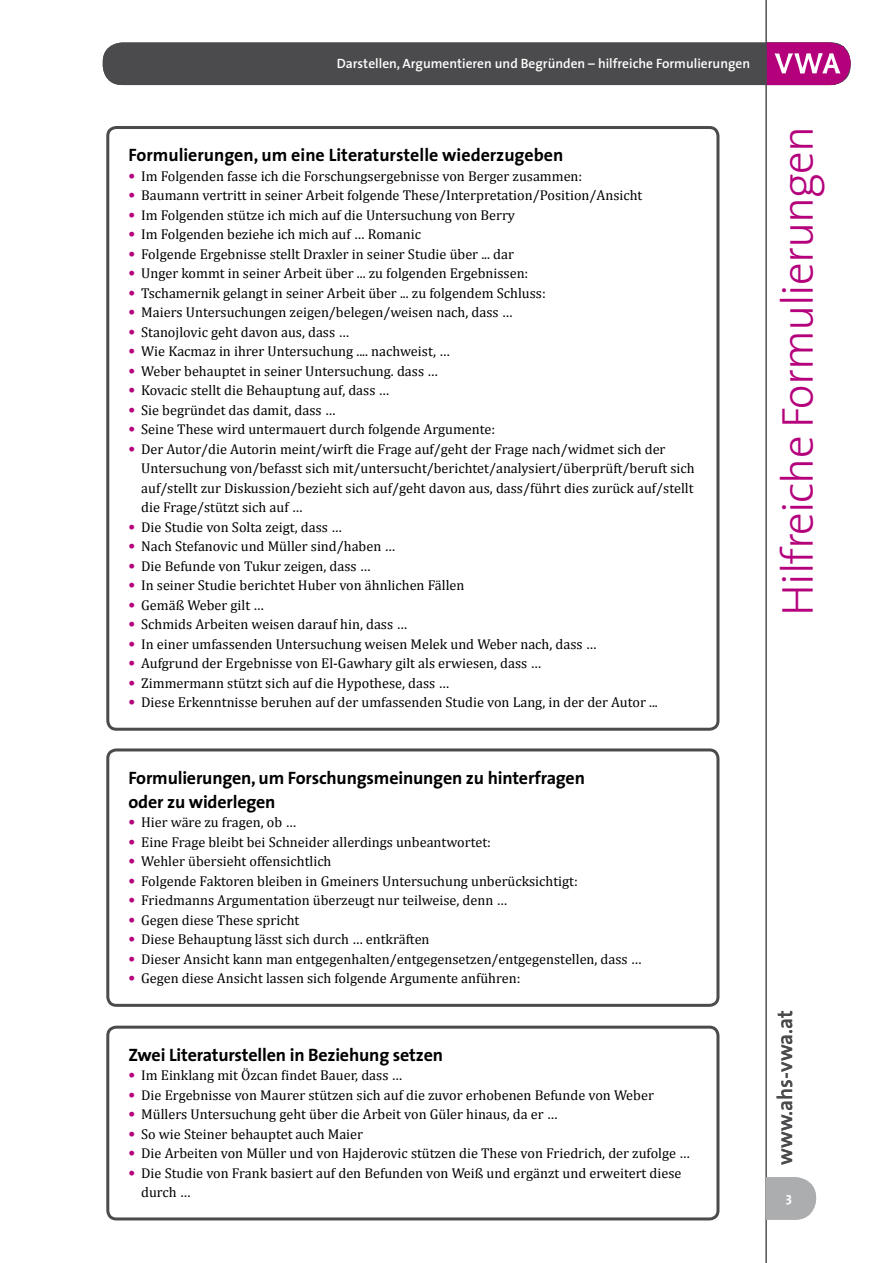
<style>
.page{position:relative;width:893px;height:1263px;background:#fff}
.page>*{position:absolute;margin:0;border:0;box-sizing:border-box;transform-origin:0 0}
.t1{font:300 45px "The Sans";letter-spacing:-.02em;color:#b5007c}
.t2{font:600 21px "The Sans";color:#4b4b4d}
.t3{font:700 18px/24px "The Sans";letter-spacing:-.01em;color:#000}
.t4{font:14.25px/19.5px "Cambria";color:#000}
.t5{font:600 13.5px "The Sans";color:#fff}
.t6{font:700 13.5px "The Sans";color:#fff}
.s1{font-family:"Univers";font-weight:300;font-size:13.5px;color:#b5007c}
</style>
<div class="page">
<div style="left:106px;top:126px;width:613px;height:605px;border:3px solid #4b4b4d;border-radius:9px"></div>
<div style="left:106px;top:748px;width:613px;height:259px;border:3px solid #4b4b4d;border-radius:9px"></div>
<div style="left:106px;top:1026px;width:613px;height:194px;border:3px solid #4b4b4d;border-radius:9px"></div>
<div style="left:103px;top:43px;width:747px;height:42px;background:#4b4b4d;border-radius:20px"></div>
<hr style="left:766px;top:0;width:1px;height:1263px;background:#4b4b4d">
<svg style="left:766px;top:1177px;width:50px;height:43px"></svg>
<svg style="left:766px;top:43px;width:84px;height:42px"></svg>
<p class="t5" style="left:337px;top:52px;width:415px">Darstellen, Argumentieren und Begründen – hilfreiche Formulierungen</p>
<p class="t5" style="left:538px;top:52px;width:199px">Checkliste Fragebogen SchülerI n</p>
<p class="t3" style="left:128px;top:143px;width:436px">Formulierungen, um eine Literaturstelle wiederzugeben</p>
<p class="t4" style="left:128px;top:166px;width:455px"><span class="s1">•</span> Im Folgenden fasse ich die Forschungsergebnisse von Berger zusammen:</p>
<p class="t4" style="left:128px;top:186px;width:515px"><span class="s1">•</span> Baumann vertritt in seiner Arbeit folgende These/Interpretation/Position/Ansicht</p>
<p class="t4" style="left:128px;top:205px;width:388px"><span class="s1">•</span> Im Folgenden stütze ich mich auf die Untersuchung von Berry</p>
<p class="t4" style="left:128px;top:225px;width:294px"><span class="s1">•</span> Im Folgenden beziehe ich mich auf … Romanic</p>
<p class="t4" style="left:128px;top:244px;width:387px"><span class="s1">•</span> Folgende Ergebnisse stellt Draxler in seiner Studie über ... dar</p>
<p class="t4" style="left:128px;top:264px;width:401px"><span class="s1">•</span> Unger kommt in seiner Arbeit über ... zu folgenden Ergebnissen:</p>
<p class="t4" style="left:128px;top:283px;width:419px"><span class="s1">•</span> Tschamernik gelangt in seiner Arbeit über ... zu folgendem Schluss:</p>
<p class="t4" style="left:128px;top:303px;width:386px"><span class="s1">•</span> Maiers Untersuchungen zeigen/belegen/weisen nach, dass …</p>
<p class="t4" style="left:128px;top:322px;width:222px"><span class="s1">•</span> Stanojlovic geht davon aus, dass …</p>
<p class="t4" style="left:128px;top:342px;width:323px"><span class="s1">•</span> Wie Kacmaz in ihrer Untersuchung .... nachweist, …</p>
<p class="t4" style="left:128px;top:361px;width:311px"><span class="s1">•</span> Weber behauptet in seiner Untersuchung. dass …</p>
<p class="t4" style="left:128px;top:381px;width:262px"><span class="s1">•</span> Kovacic stellt die Behauptung auf, dass …</p>
<p class="t4" style="left:128px;top:400px;width:209px"><span class="s1">•</span> Sie begründet das damit, dass …</p>
<p class="t4" style="left:128px;top:420px;width:368px"><span class="s1">•</span> Seine These wird untermauert durch folgende Argumente:</p>
<p class="t4" style="left:141px;top:439px;width:555px;text-indent:-13px"><span class="s1">•</span> Der Autor/die Autorin meint/wirft die Frage auf/geht der Frage nach/widmet sich der Untersuchung von/befasst sich mit/untersucht/berichtet/analysiert/überprüft/beruft sich auf/stellt zur Diskussion/bezieht sich auf/geht davon aus, dass/führt dies zurück auf/stellt die Frage/stützt sich auf …</p>
<p class="t4" style="left:128px;top:517px;width:215px"><span class="s1">•</span> Die Studie von Solta zeigt, dass …</p>
<p class="t4" style="left:128px;top:537px;width:268px"><span class="s1">•</span> Nach Stefanovic und Müller sind/haben …</p>
<p class="t4" style="left:128px;top:556px;width:244px"><span class="s1">•</span> Die Befunde von Tukur zeigen, dass …</p>
<p class="t4" style="left:128px;top:576px;width:338px"><span class="s1">•</span> In seiner Studie berichtet Huber von ähnlichen Fällen</p>
<p class="t4" style="left:128px;top:595px;width:137px"><span class="s1">•</span> Gemäß Weber gilt …</p>
<p class="t4" style="left:128px;top:615px;width:280px"><span class="s1">•</span> Schmids Arbeiten weisen darauf hin, dass …</p>
<p class="t4" style="left:128px;top:634px;width:470px"><span class="s1">•</span> In einer umfassenden Untersuchung weisen Melek und Weber nach, dass …</p>
<p class="t4" style="left:128px;top:654px;width:414px"><span class="s1">•</span> Aufgrund der Ergebnisse von El-Gawhary gilt als erwiesen, dass …</p>
<p class="t4" style="left:128px;top:673px;width:322px"><span class="s1">•</span> Zimmermann stützt sich auf die Hypothese, dass …</p>
<p class="t4" style="left:128px;top:693px;width:531px"><span class="s1">•</span> Diese Erkenntnisse beruhen auf der umfassenden Studie von Lang, in der der Autor ...</p>
<p class="t3" style="left:128px;top:765px;width:458px">Formulierungen, um Forschungsmeinungen zu hinterfragen oder zu widerlegen</p>
<p class="t4" style="left:128px;top:812px;width:169px"><span class="s1">•</span> Hier wäre zu fragen, ob …</p>
<p class="t4" style="left:128px;top:832px;width:364px"><span class="s1">•</span> Eine Frage bleibt bei Schneider allerdings unbeantwortet:</p>
<p class="t4" style="left:128px;top:851px;width:205px"><span class="s1">•</span> Wehler übersieht offensichtlich</p>
<p class="t4" style="left:128px;top:871px;width:451px"><span class="s1">•</span> Folgende Faktoren bleiben in Gmeiners Untersuchung unberücksichtigt:</p>
<p class="t4" style="left:128px;top:890px;width:380px"><span class="s1">•</span> Friedmanns Argumentation überzeugt nur teilweise, denn …</p>
<p class="t4" style="left:128px;top:910px;width:172px"><span class="s1">•</span> Gegen diese These spricht</p>
<p class="t4" style="left:128px;top:929px;width:303px"><span class="s1">•</span> Diese Behauptung lässt sich durch … entkräften</p>
<p class="t4" style="left:128px;top:949px;width:515px"><span class="s1">•</span> Dieser Ansicht kann man entgegenhalten/entgegensetzen/entgegenstellen, dass …</p>
<p class="t4" style="left:128px;top:968px;width:393px"><span class="s1">•</span> Gegen diese Ansicht lassen sich folgende Argumente anführen:</p>
<p class="t3" style="left:128px;top:1042px;width:316px">Zwei Literaturstellen in Beziehung setzen</p>
<p class="t4" style="left:128px;top:1066px;width:275px"><span class="s1">•</span> Im Einklang mit Özcan findet Bauer, dass …</p>
<p class="t4" style="left:128px;top:1085px;width:527px"><span class="s1">•</span> Die Ergebnisse von Maurer stützen sich auf die zuvor erhobenen Befunde von Weber</p>
<p class="t4" style="left:128px;top:1105px;width:431px"><span class="s1">•</span> Müllers Untersuchung geht über die Arbeit von Güler hinaus, da er …</p>
<p class="t4" style="left:128px;top:1124px;width:236px"><span class="s1">•</span> So wie Steiner behauptet auch Maier</p>
<p class="t4" style="left:128px;top:1144px;width:563px"><span class="s1">•</span> Die Arbeiten von Müller und von Hajderovic stützen die These von Friedrich, der zufolge …</p>
<p class="t4" style="left:141px;top:1163px;width:542px;text-indent:-13px"><span class="s1">•</span> Die Studie von Frank basiert auf den Befunden von Weiß und ergänzt und erweitert diese durch …</p>
<h1 class="t1" style="left:760px;top:616px;width:491px;rotate:-90deg">Hilfreiche Formulierungen</h1>
<h2 class="t2" style="left:767px;top:1165px;width:156px;rotate:-90deg">www.ahs-vwa.at</h2>
<p class="t6" style="left:786px;top:1186px;width:8px">2</p>
<p class="t6" style="left:786px;top:1186px;width:8px">3</p>
</div>
